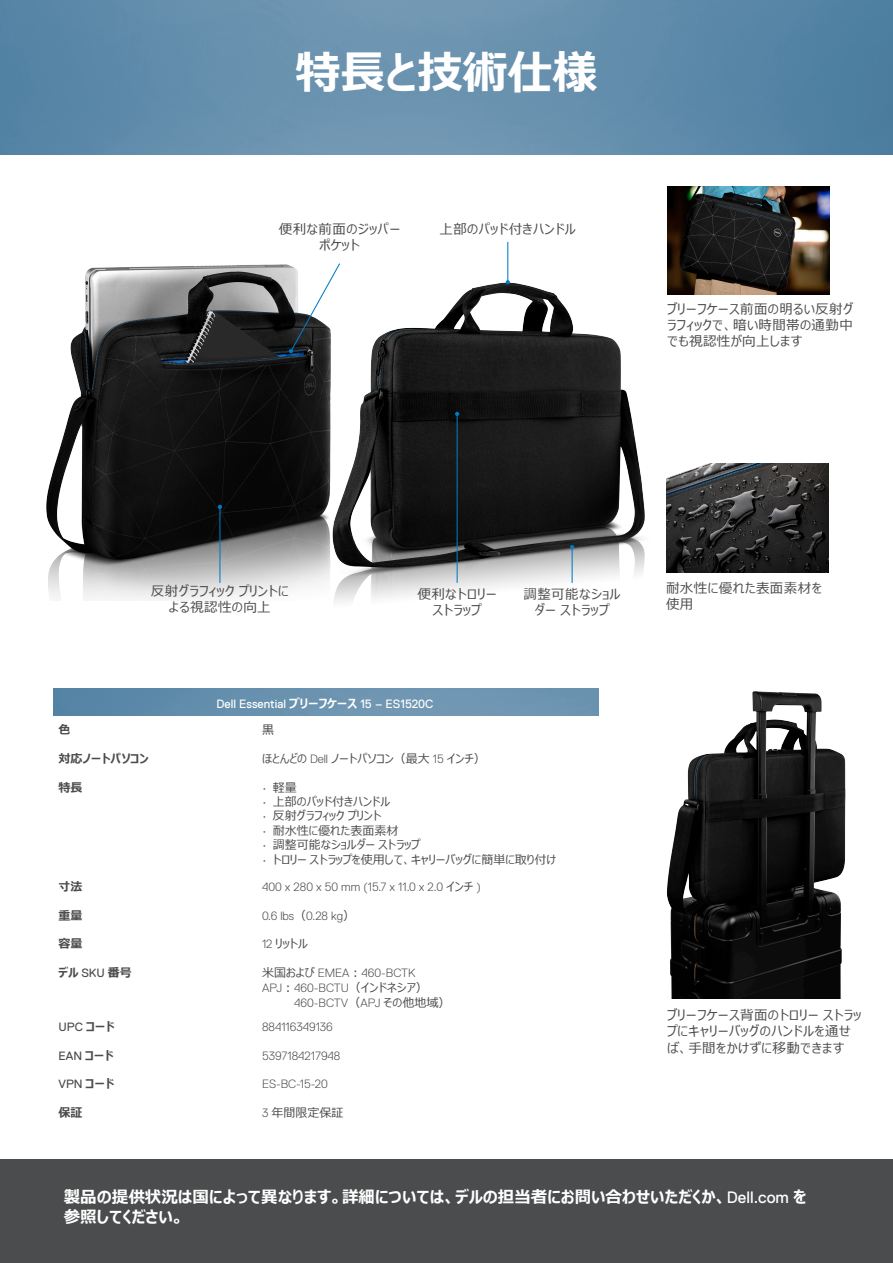
<style>
.page{position:relative;width:893px;height:1263px;background:#fff}
.page>*{position:absolute;margin:0;border:0;box-sizing:border-box;transform-origin:0 0}
.t1{font:700 45px "Meiryo UI";color:#fff}
.t2{font:700 16.5px/19.8px "Meiryo UI";color:#fff}
.Interior_-_body{font:13.5px/16.2px "Meiryo UI";letter-spacing:.03em;color:#4b4c4d;text-align:center}
.Spec_body{font:300 12px/14.4px "Dell Replica";color:#4b4c4d}
.Spec_body-2{font:12px "Meiryo UI";color:#4b4c4d}
.Spec_body-3{font:12px "Dell Replica";color:#fff}
.Spec_body-4{font:700 12px "Meiryo UI";color:#4b4c4d}
.Spec_body-5{font:12px "Dell Replica";color:#4b4c4d}
.s1{font-family:"Meiryo UI";font-weight:700}
.s2{font-family:"Dell Replica";font-weight:300}
.s3{font-family:"Meiryo UI";font-weight:400}
.s4{font-family:"Dell Replica";font-weight:400}
</style>
<div class="page">
<img style="left:0;top:0;width:893px;height:155px">
<img style="left:334px;top:253px;width:335px;height:350px">
<img style="left:46px;top:253px;width:314px;height:347px">
<img style="left:667px;top:691px;width:179px;height:307px">
<img style="left:667px;top:187px;width:162px;height:108px">
<img style="left:666px;top:464px;width:162px;height:108px">
<img style="left:53px;top:689px;width:545px;height:27px">
<div style="left:0;top:1159px;width:893px;height:104px;background:#4b4c4d"></div>
<hr style="left:219px;top:507px;width:1px;height:76px;background:#007bc2">
<svg style="left:218px;top:505px;width:4px;height:4px"></svg>
<hr style="left:457px;top:414px;width:1px;height:169px;background:#007bc2">
<svg style="left:455px;top:412px;width:4px;height:4px"></svg>
<hr style="left:572px;top:547px;width:1px;height:36px;background:#007bc2">
<svg style="left:570px;top:545px;width:4px;height:4px"></svg>
<svg style="left:289px;top:262px;width:52px;height:91px"></svg>
<hr style="left:507px;top:242px;width:1px;height:40px;background:#007bc2">
<svg style="left:506px;top:280px;width:4px;height:4px"></svg>
<p class="t1" style="left:295px;top:41px;width:303px">特長と技術仕様</p>
<p class="Interior_-_body" style="left:279px;top:222px;width:123px">便利な前面のジッパーポケット</p>
<p class="Interior_-_body" style="left:439px;top:222px;width:138px">上部のパッド付きハンドル</p>
<p class="Interior_-_body" style="left:667px;top:302px;width:188px;text-align:justify">ブリーフケース前面の明るい反射グラフィックで、暗い時間帯の通勤中でも視認性が向上します</p>
<p class="Interior_-_body" style="left:151px;top:583px;width:139px">反射グラフィックプリントによる視認性の向上</p>
<p class="Interior_-_body" style="left:417px;top:586px;width:81px">便利なトロリーストラップ</p>
<p class="Interior_-_body" style="left:523px;top:586px;width:99px">調整可能なショルダーストラップ</p>
<p class="Spec_body-3" style="left:217px;top:697px;width:218px">Dell Essential <span class="s1">ブリーフケース</span> 15 – ES1520C</p>
<p class="Spec_body-4" style="left:59px;top:721px;width:13px">色</p>
<p class="Spec_body-2" style="left:262px;top:721px;width:13px">黒</p>
<p class="Spec_body-4" style="left:59px;top:750px;width:92px">対応ノートパソコン</p>
<p class="Spec_body-2" style="left:262px;top:750px;width:225px">ほとんどの <span class="s2">Dell</span> ノートパソコン（最大 <span class="s2">15</span> インチ）</p>
<p class="Spec_body-4" style="left:59px;top:779px;width:25px">特長</p>
<p class="Spec_body-2" style="left:262px;top:779px;width:36px"><span class="s2">•</span> 軽量</p>
<p class="Spec_body-2" style="left:262px;top:793px;width:130px"><span class="s2">•</span> 上部のパッド付きハンドル</p>
<p class="Spec_body-2" style="left:262px;top:808px;width:121px"><span class="s2">•</span> 反射グラフィックプリント</p>
<p class="Spec_body-2" style="left:262px;top:822px;width:138px"><span class="s2">•</span> 耐水性に優れた表面素材</p>
<p class="Spec_body-2" style="left:262px;top:836px;width:160px"><span class="s2">•</span> 調整可能なショルダーストラップ</p>
<p class="Spec_body-2" style="left:262px;top:851px;width:296px"><span class="s2">•</span> トロリーストラップを使用して、キャリーバッグに簡単に取り付け</p>
<p class="Spec_body-4" style="left:59px;top:878px;width:25px">寸法</p>
<p class="Spec_body" style="left:262px;top:879px;width:220px">400 x 280 x 50 mm (15.7 x 11.0 x 2.0 <span class="s3">インチ</span> )</p>
<p class="Spec_body-4" style="left:59px;top:907px;width:25px">重量</p>
<p class="Spec_body" style="left:262px;top:908px;width:94px">0.6 lbs<span class="s3">（</span>0.28 kg<span class="s3">）</span></p>
<p class="Spec_body-4" style="left:59px;top:935px;width:25px">容量</p>
<p class="Spec_body-2" style="left:262px;top:935px;width:47px"><span class="s2">12</span> リットル</p>
<p class="Spec_body-4" style="left:59px;top:964px;width:75px">デル <span class="s4">SKU</span> 番号</p>
<p class="Spec_body" style="left:262px;top:966px;width:155px"><span class="s3">米国および</span> EMEA<span class="s3">：</span>460-BCTK</p>
<p class="Spec_body" style="left:294px;top:981px;width:158px;text-indent:-32px">APJ<span class="s3">：</span> 460-BCTU<span class="s3">（インドネシア）<br></span>460-BCTV<span class="s3">（</span>APJ <span class="s3">その他地域）</span></p>
<p class="Spec_body-5" style="left:59px;top:1020px;width:57px">UPC <span class="s1">コード</span></p>
<p class="Spec_body" style="left:262px;top:1019px;width:72px">884116349136</p>
<p class="Spec_body-5" style="left:59px;top:1049px;width:57px">EAN <span class="s1">コード</span></p>
<p class="Spec_body" style="left:262px;top:1048px;width:80px">5397184217948</p>
<p class="Spec_body-5" style="left:59px;top:1077px;width:57px">VPN <span class="s1">コード</span></p>
<p class="Spec_body" style="left:262px;top:1077px;width:67px">ES-BC-15-20</p>
<p class="Spec_body-4" style="left:59px;top:1104px;width:25px">保証</p>
<p class="Spec_body-2" style="left:262px;top:1104px;width:83px"><span class="s2">3</span> 年間限定保証</p>
<p class="Interior_-_body" style="left:666px;top:580px;width:157px;text-align:left">耐水性に優れた表面素材を使用</p>
<p class="Interior_-_body" style="left:667px;top:1008px;width:196px;text-align:left">ブリーフケース背面のトロリーストラップにキャリーバッグのハンドルを通せば、手間をかけずに移動できます</p>
<p class="t2" style="left:64px;top:1188px;width:744px">製品の提供状況は国によって異なります。詳細については、デルの担当者にお問い合わせいただくか、<span class="s4">Dell.com</span> を参照してください。</p>
</div>
